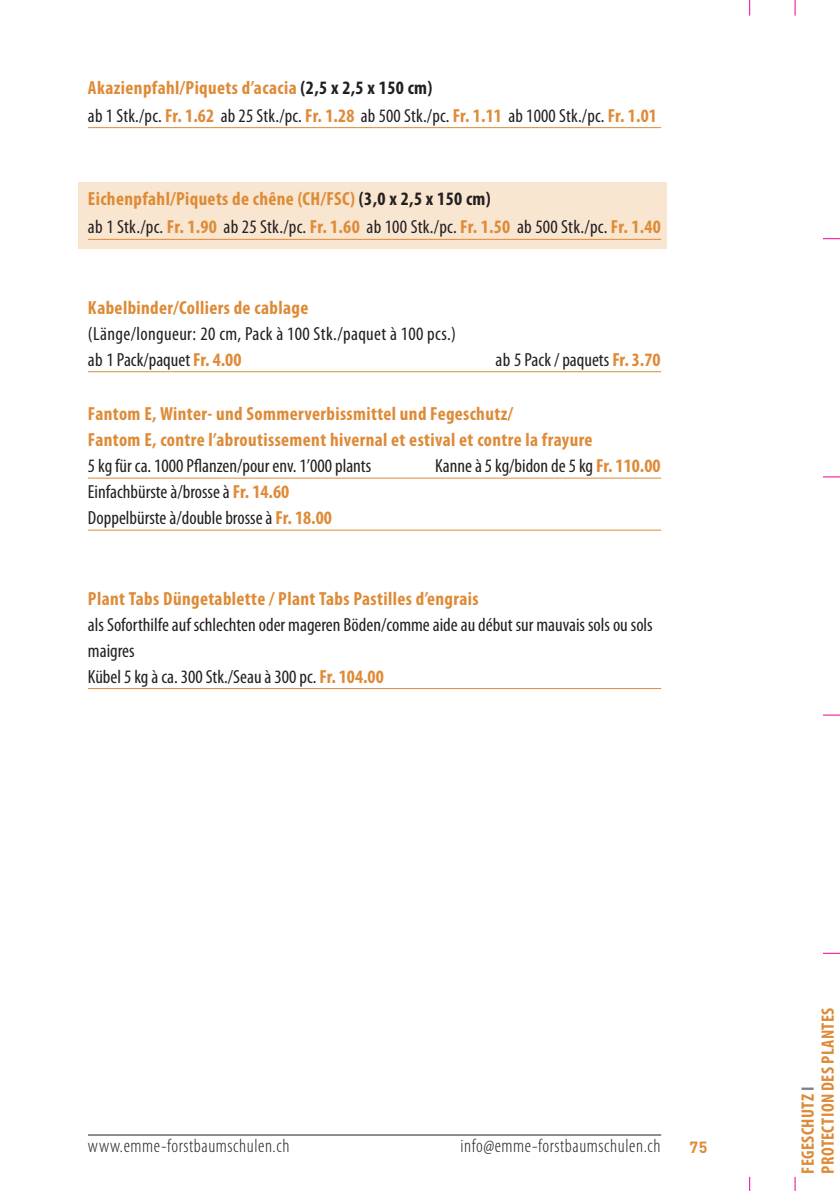
<style>
.page{position:relative;width:840px;height:1191px;background:#fff}
.page>*{position:absolute;margin:0;border:0;box-sizing:border-box;transform-origin:0 0}
.t1{font:700 condensed 19px/28px "Myriad Pro";letter-spacing:.02em;color:#de8b38}
.t2{font:condensed 19px/26px "Myriad Pro";color:#231f20}
.t3{font:condensed 19px/26px "Myriad Pro";letter-spacing:.02em;color:#231f20}
.t4{font:300 condensed 19px "Myriad Pro";letter-spacing:.03em;color:#231f20}
.t5{font:700 condensed 18px/20px "Myriad Pro";letter-spacing:.02em;color:#de8b38}
.t6{font:700 16px "DIN";color:#de8b38}
.s1{color:#231f20}
.s2{font-weight:400;color:#231f20}
.s3{font-weight:700;color:#de8b38}
.s4{color:#808285}
</style>
<div class="page">
<svg style="left:794px;top:1176px;width:1px;height:15px"></svg>
<svg style="left:794px;top:0;width:1px;height:16px"></svg>
<svg style="left:823px;top:476px;width:16px;height:1px"></svg>
<svg style="left:823px;top:714px;width:16px;height:1px"></svg>
<svg style="left:823px;top:952px;width:16px;height:1px"></svg>
<svg style="left:823px;top:238px;width:16px;height:1px"></svg>
<div style="left:78px;top:182px;width:588px;height:66px;background:#f8e6d1"></div>
<hr style="left:88px;top:1134px;width:572px;height:1px;background:#231f20">
<hr style="left:88px;top:127px;width:572px;height:1px;background:#de8b38">
<hr style="left:88px;top:239px;width:572px;height:1px;background:#de8b38">
<hr style="left:88px;top:371px;width:572px;height:1px;background:#de8b38">
<hr style="left:88px;top:478px;width:572px;height:1px;background:#de8b38">
<hr style="left:88px;top:530px;width:572px;height:1px;background:#de8b38">
<hr style="left:88px;top:688px;width:572px;height:1px;background:#de8b38">
<p class="t1" style="left:88px;top:73px;width:570px">Akazienpfahl/Piquets d’acacia <span class="s1">(2,5 x 2,5 x 150 cm)<br></span><span class="s2">ab 1 Stk./pc.</span> Fr. 1.62 <span class="s2">ab 25 Stk./pc.</span> Fr. 1.28 <span class="s2">ab 500 Stk./pc.</span> Fr. 1.11 <span class="s2">ab 1000 Stk./pc.</span> Fr. 1.01</p>
<p class="t1" style="left:88px;top:185px;width:574px">Eichenpfahl/Piquets de chêne (CH/FSC) <span class="s1">(3,0 x 2,5 x 150 cm)<br></span><span class="s2">ab 1 Stk./pc.</span> Fr. 1.90 <span class="s2">ab 25 Stk./pc.</span> Fr. 1.60 <span class="s2">ab 100 Stk./pc.</span> Fr. 1.50 <span class="s2">ab 500 Stk./pc.</span> Fr. 1.40</p>
<p class="t1" style="left:88px;top:293px;width:222px">Kabelbinder/Colliers de cablage</p>
<p class="t3" style="left:88px;top:320px;width:369px">(Länge/longueur: 20 cm, Pack à 100 Stk./paquet à 100 pcs.) ab 1 Pack/paquet <span class="s3">Fr. 4.00</span></p>
<p class="t2" style="left:495px;top:346px;width:166px">ab 5 Pack / paquets <span class="s3">Fr. 3.70</span></p>
<p class="t1" style="left:88px;top:400px;width:506px;line-height:26px">Fantom E, Winter- und Sommerverbissmittel und Fegeschutz/<br>Fantom E, contre l’abroutissement hivernal et estival et contre la frayure</p>
<p class="t2" style="left:88px;top:452px;width:284px">5 kg für ca. 1000 Pflanzen/pour env. 1’000 plants</p>
<p class="t2" style="left:435px;top:452px;width:227px">Kanne à 5 kg/bidon de 5 kg <span class="s3">Fr. 110.00</span></p>
<p class="t2" style="left:88px;top:478px;width:245px">Einfachbürste à/brosse à <span class="s3">Fr. 14.60<br></span>Doppelbürste à/double brosse à <span class="s3">Fr. 18.00</span></p>
<p class="t1" style="left:88px;top:584px;width:392px">Plant Tabs Düngetablette / Plant Tabs Pastilles d’engrais</p>
<p class="t2" style="left:88px;top:611px;width:566px">als Soforthilfe auf schlechten oder mageren Böden/comme aide au début sur mauvais sols ou sols maigres<br>Kübel 5 kg à ca. 300 Stk./Seau à 300 pc. <span class="s3">Fr. 104.00</span></p>
<p class="t4" style="left:88px;top:1135px;width:203px">www.emme-forstbaumschulen.ch</p>
<p class="t4" style="left:460px;top:1135px;width:201px">info@emme-forstbaumschulen.ch</p>
<p class="t6" style="left:689px;top:1137px;width:19px">75</p>
<p class="t5" style="left:796px;top:1173px;width:167px;rotate:-90deg">FEGESCHUTZ <span class="s4">I<br></span>PROTECTION DES PLANTES</p>
</div>
